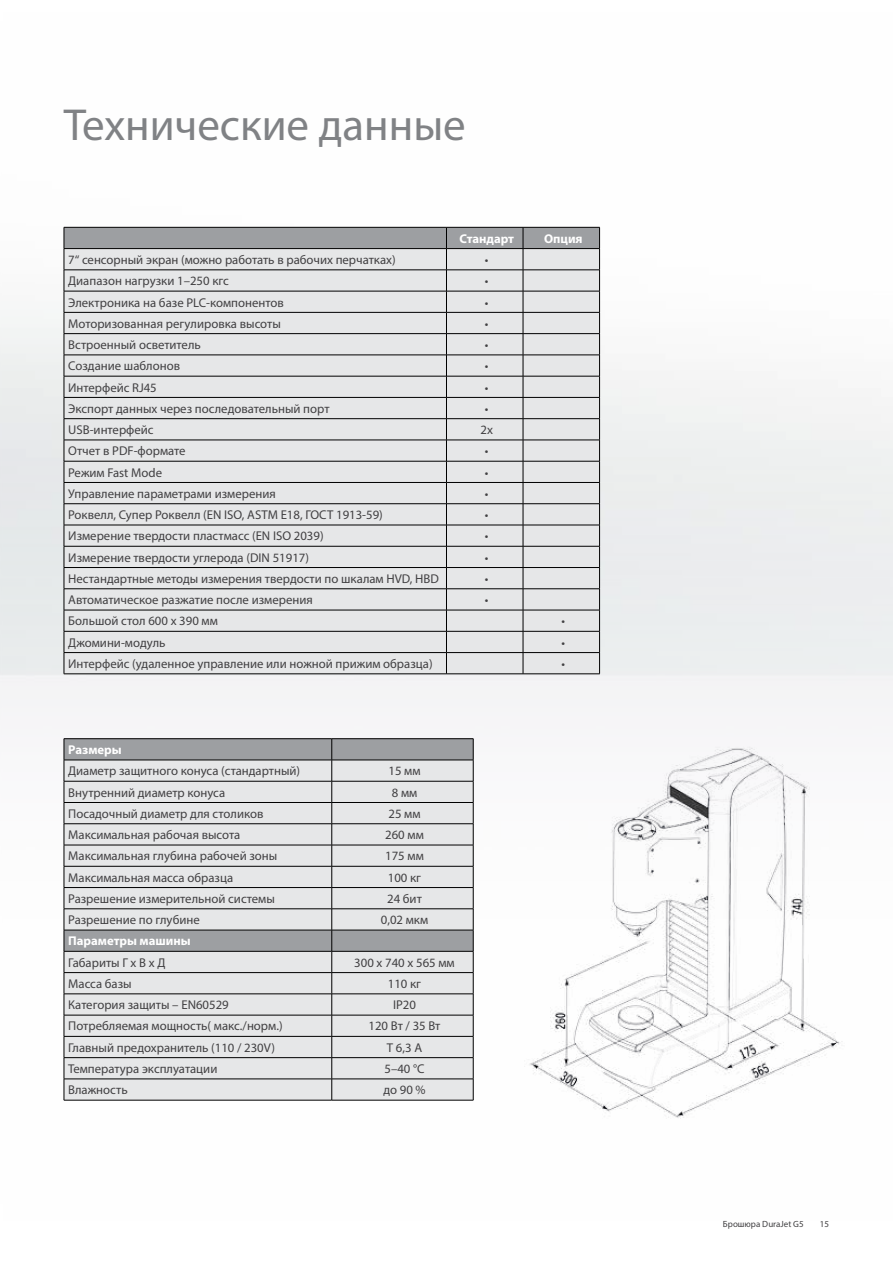
<style>
.page{position:relative;width:893px;height:1263px;background:#fff}
.page>*{position:absolute;margin:0;border:0;box-sizing:border-box;transform-origin:0 0}
.t1{font:45px "Myriad Pro";color:#808285}
.t2{font:12.75px "Myriad Pro";color:#414042}
.t3{font:700 12.75px "Myriad Pro";color:#fff}
.t4{font:9px "Myriad Pro";color:#414042}
</style>
<div class="page">
<img style="left:0;top:226px;width:893px;height:875px">
<img style="left:0;top:532px;width:1px;height:576px">
<svg style="left:64px;top:227px;width:536px;height:447px;background:#d6d7d8"></svg>
<hr style="left:64px;top:248px;width:382px;height:1px;background:#000">
<hr style="left:446px;top:248px;width:77px;height:1px;background:#000">
<hr style="left:523px;top:248px;width:77px;height:1px;background:#000">
<svg style="left:65px;top:739px;width:408px;height:21px;background:#97999c"></svg>
<svg style="left:65px;top:761px;width:408px;height:339px;background:#dedfe0"></svg>
<hr style="left:64px;top:781px;width:268px;height:1px;background:#000">
<hr style="left:332px;top:781px;width:141px;height:1px;background:#000">
<hr style="left:64px;top:802px;width:268px;height:1px;background:#000">
<hr style="left:332px;top:802px;width:141px;height:1px;background:#000">
<hr style="left:64px;top:823px;width:268px;height:1px;background:#000">
<hr style="left:332px;top:823px;width:141px;height:1px;background:#000">
<hr style="left:64px;top:845px;width:268px;height:1px;background:#000">
<hr style="left:332px;top:845px;width:141px;height:1px;background:#000">
<hr style="left:64px;top:866px;width:268px;height:1px;background:#000">
<hr style="left:332px;top:866px;width:141px;height:1px;background:#000">
<hr style="left:64px;top:887px;width:268px;height:1px;background:#000">
<hr style="left:332px;top:887px;width:141px;height:1px;background:#000">
<hr style="left:64px;top:908px;width:268px;height:1px;background:#000">
<hr style="left:332px;top:908px;width:141px;height:1px;background:#000">
<hr style="left:64px;top:972px;width:268px;height:1px;background:#000">
<hr style="left:332px;top:972px;width:141px;height:1px;background:#000">
<hr style="left:64px;top:993px;width:268px;height:1px;background:#000">
<hr style="left:332px;top:993px;width:141px;height:1px;background:#000">
<hr style="left:64px;top:1015px;width:268px;height:1px;background:#000">
<hr style="left:332px;top:1015px;width:141px;height:1px;background:#000">
<hr style="left:64px;top:1036px;width:268px;height:1px;background:#000">
<hr style="left:332px;top:1036px;width:141px;height:1px;background:#000">
<hr style="left:64px;top:1057px;width:268px;height:1px;background:#000">
<hr style="left:332px;top:1057px;width:141px;height:1px;background:#000">
<hr style="left:64px;top:1079px;width:268px;height:1px;background:#000">
<hr style="left:332px;top:1079px;width:141px;height:1px;background:#000">
<svg style="left:331px;top:739px;width:1px;height:361px"></svg>
<svg style="left:473px;top:739px;width:1px;height:361px"></svg>
<hr style="left:64px;top:1100px;width:268px;height:1px;background:#000">
<hr style="left:332px;top:1100px;width:141px;height:1px;background:#000">
<hr style="left:64px;top:738px;width:268px;height:1px;background:#000">
<hr style="left:332px;top:738px;width:141px;height:1px;background:#000">
<hr style="left:64px;top:760px;width:268px;height:1px;background:#000">
<hr style="left:332px;top:760px;width:141px;height:1px;background:#000">
<hr style="left:64px;top:930px;width:268px;height:1px;background:#000">
<svg style="left:64px;top:739px;width:1px;height:361px"></svg>
<hr style="left:332px;top:930px;width:141px;height:1px;background:#000">
<hr style="left:64px;top:951px;width:268px;height:1px;background:#000">
<hr style="left:332px;top:951px;width:141px;height:1px;background:#000">
<img style="left:524px;top:738px;width:324px;height:381px">
<h1 class="t1" style="left:64px;top:97px;width:404px">Технические данные</h1>
<p class="t3" style="left:459px;top:230px;width:56px">Стандарт</p>
<p class="t3" style="left:544px;top:230px;width:40px">Опция</p>
<p class="t2" style="left:68px;top:252px;width:329px">7‘‘ сенсорный экран (можно работать в рабочих перчатках)</p>
<p class="t2" style="left:485px;top:252px;width:5px">•</p>
<p class="t2" style="left:68px;top:273px;width:162px">Диапазон нагрузки 1–250 кгс</p>
<p class="t2" style="left:485px;top:273px;width:5px">•</p>
<p class="t2" style="left:68px;top:294px;width:217px">Электроника на базе PLC-компонентов</p>
<p class="t2" style="left:485px;top:294px;width:5px">•</p>
<p class="t2" style="left:68px;top:316px;width:214px">Моторизованная регулировка высоты</p>
<p class="t2" style="left:485px;top:316px;width:5px">•</p>
<p class="t2" style="left:68px;top:337px;width:134px">Встроенный осветитель</p>
<p class="t2" style="left:485px;top:337px;width:5px">•</p>
<p class="t2" style="left:68px;top:358px;width:113px">Создание шаблонов</p>
<p class="t2" style="left:485px;top:358px;width:5px">•</p>
<p class="t2" style="left:68px;top:379px;width:90px">Интерфейс RJ45</p>
<p class="t2" style="left:485px;top:379px;width:5px">•</p>
<p class="t2" style="left:68px;top:401px;width:263px">Экспорт данных через последовательный порт</p>
<p class="t2" style="left:485px;top:401px;width:5px">•</p>
<p class="t2" style="left:68px;top:422px;width:87px">USB-интерфейс</p>
<p class="t2" style="left:481px;top:422px;width:14px">2х</p>
<p class="t2" style="left:68px;top:443px;width:119px">Отчет в PDF-формате</p>
<p class="t2" style="left:485px;top:443px;width:5px">•</p>
<p class="t2" style="left:68px;top:464px;width:95px">Режим Fast Mode</p>
<p class="t2" style="left:485px;top:464px;width:5px">•</p>
<p class="t2" style="left:68px;top:486px;width:209px">Управление параметрами измерения</p>
<p class="t2" style="left:485px;top:486px;width:5px">•</p>
<p class="t2" style="left:68px;top:507px;width:316px">Роквелл, Супер Роквелл (EN ISO, ASTM E18, ГОСТ 1913-59)</p>
<p class="t2" style="left:485px;top:507px;width:5px">•</p>
<p class="t2" style="left:68px;top:528px;width:257px">Измерение твердости пластмасс (EN ISO 2039)</p>
<p class="t2" style="left:485px;top:528px;width:5px">•</p>
<p class="t2" style="left:68px;top:549px;width:242px">Измерение твердости углерода (DIN 51917)</p>
<p class="t2" style="left:485px;top:549px;width:5px">•</p>
<p class="t2" style="left:68px;top:571px;width:372px">Нестандартные методы измерения твердости по шкалам HVD, HBD</p>
<p class="t2" style="left:485px;top:571px;width:5px">•</p>
<p class="t2" style="left:68px;top:592px;width:246px">Автоматическое разжатие после измерения</p>
<p class="t2" style="left:485px;top:592px;width:5px">•</p>
<p class="t2" style="left:68px;top:613px;width:151px">Большой стол 600 х 390 мм</p>
<p class="t2" style="left:561px;top:613px;width:5px">•</p>
<p class="t2" style="left:68px;top:634px;width:99px">Джомини-модуль</p>
<p class="t2" style="left:561px;top:634px;width:5px">•</p>
<p class="t2" style="left:68px;top:656px;width:366px">Интерфейс (удаленное управление или ножной прижим образца)</p>
<p class="t2" style="left:561px;top:656px;width:5px">•</p>
<p class="t3" style="left:68px;top:741px;width:55px">Размеры</p>
<p class="t2" style="left:68px;top:763px;width:233px">Диаметр защитного конуса (стандартный)</p>
<p class="t2" style="left:388px;top:763px;width:34px">15 мм</p>
<p class="t2" style="left:68px;top:784px;width:158px">Внутренний диаметр конуса</p>
<p class="t2" style="left:392px;top:784px;width:27px">8 мм</p>
<p class="t2" style="left:68px;top:806px;width:197px">Посадочный диаметр для столиков</p>
<p class="t2" style="left:388px;top:806px;width:34px">25 мм</p>
<p class="t2" style="left:68px;top:827px;width:174px">Максимальная рабочая высота</p>
<p class="t2" style="left:385px;top:827px;width:40px">260 мм</p>
<p class="t2" style="left:68px;top:848px;width:211px">Максимальная глубина рабочей зоны</p>
<p class="t2" style="left:385px;top:848px;width:40px">175 мм</p>
<p class="t2" style="left:68px;top:869px;width:166px">Максимальная масса образца</p>
<p class="t2" style="left:388px;top:869px;width:35px">100 кг</p>
<p class="t2" style="left:68px;top:891px;width:208px">Разрешение измерительной системы</p>
<p class="t2" style="left:387px;top:891px;width:36px">24 бит</p>
<p class="t2" style="left:68px;top:912px;width:133px">Разрешение по глубине</p>
<p class="t2" style="left:381px;top:912px;width:49px">0,02 мкм</p>
<p class="t3" style="left:68px;top:933px;width:124px">Параметры машины</p>
<p class="t2" style="left:68px;top:954px;width:99px">Габариты Г х В х Д</p>
<p class="t2" style="left:354px;top:954px;width:102px">300 x 740 x 565 мм</p>
<p class="t2" style="left:68px;top:976px;width:65px">Масса базы</p>
<p class="t2" style="left:388px;top:976px;width:35px">110 кг</p>
<p class="t2" style="left:68px;top:997px;width:162px">Категория защиты – EN60529</p>
<p class="t2" style="left:393px;top:997px;width:24px">IP20</p>
<p class="t2" style="left:68px;top:1018px;width:216px">Потребляемая мощность( макс./норм.)</p>
<p class="t2" style="left:368px;top:1018px;width:74px">120 Вт / 35 Вт</p>
<p class="t2" style="left:68px;top:1039px;width:209px">Главный предохранитель (110 / 230V)</p>
<p class="t2" style="left:387px;top:1039px;width:37px">T 6,3 A</p>
<p class="t2" style="left:68px;top:1061px;width:151px">Температура эксплуатации</p>
<p class="t2" style="left:384px;top:1061px;width:42px">5–40 °C</p>
<p class="t2" style="left:68px;top:1082px;width:61px">Влажность</p>
<p class="t2" style="left:383px;top:1082px;width:44px">до 90 %</p>
<p class="t4" style="left:723px;top:1218px;width:82px">Брошюра DuraJet G5</p>
<p class="t4" style="left:820px;top:1218px;width:11px">15</p>
</div>
